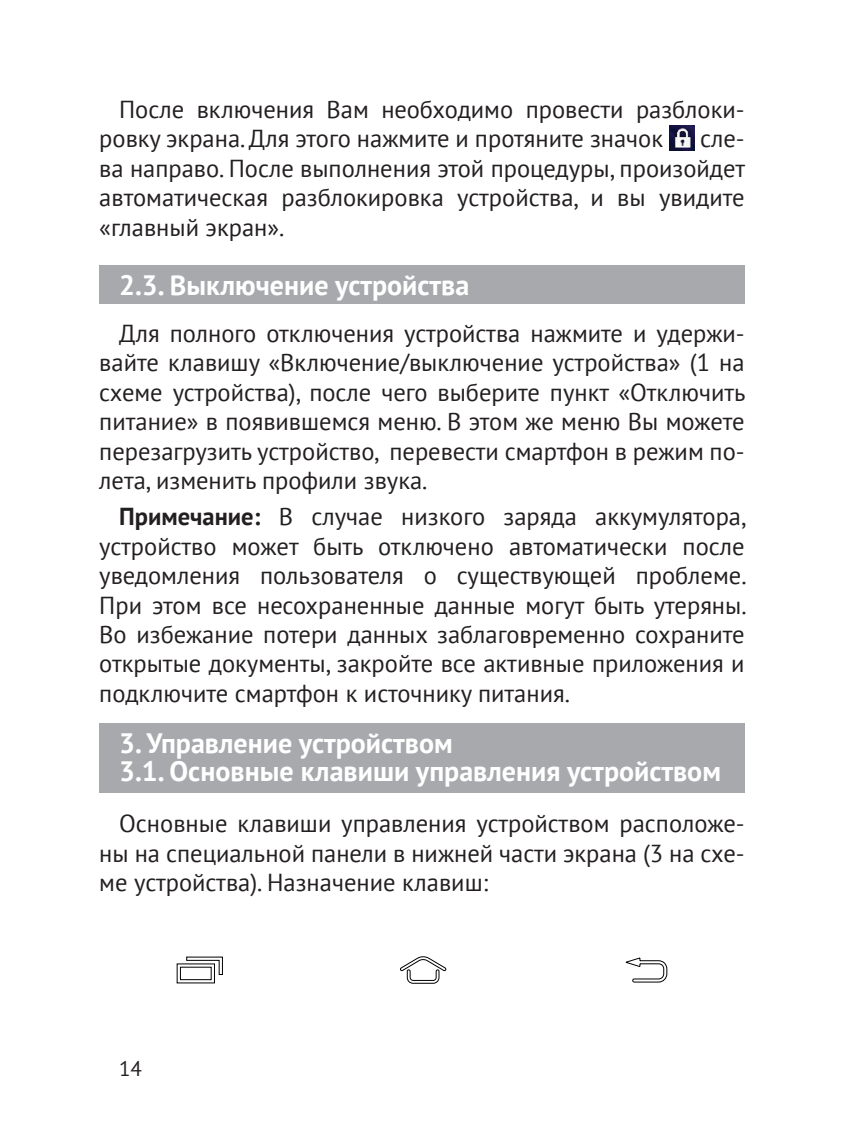
<style>
.page{position:relative;width:844px;height:1141px;background:#fff}
.page>*{position:absolute;margin:0;border:0;box-sizing:border-box;transform-origin:0 0}
.t1{font:700 28px/28px "PT Sans";color:#fff}
.t2{font:24.5px/29.4px "PT Sans";color:#231f20;text-align:justify}
.t3{font:21px "PT Sans";color:#231f20}
.s1{font-weight:700}
</style>
<div class="page">
<img style="left:669px;top:125px;width:24px;height:26px">
<div style="left:99px;top:265px;width:645px;height:39px;background:#a8a9ad"></div>
<div style="left:99px;top:723px;width:645px;height:69px;background:#a8a9ad"></div>
<svg style="left:176px;top:956px;width:47px;height:28px"></svg>
<svg style="left:400px;top:956px;width:47px;height:28px"></svg>
<svg style="left:625px;top:957px;width:42px;height:26px"></svg>
<p class="t2" style="left:99px;top:94px;width:646px;text-indent:20px">После включения Вам необходимо провести разблоки&shy;ровку экрана. Для этого нажмите и протяните значок</p>
<p class="t2" style="left:99px;top:124px;width:647px;text-indent:600px">сле&shy;ва направо. После выполнения этой процедуры, произойдет автоматическая разблокировка устройства, и вы увидите «главный экран».</p>
<p class="t1" style="left:119px;top:271px;width:351px">2.3. Выключение устройства</p>
<p class="t2" style="left:99px;top:318px;width:647px;text-indent:20px">Для полного отключения устройства нажмите и удержи&shy;вайте клавишу «Включение/выключение устройства» (1 на схеме устройства), после чего выберите пункт «Отключить питание» в появившемся меню. В этом же меню Вы можете перезагрузить устройство, перевести смартфон в режим по&shy;лета, изменить профили звука.</p>
<p class="t2" style="left:99px;top:501px;width:648px;text-indent:20px"><span class="s1">Примечание:</span> В случае низкого заряда аккумулятора, устройство может быть отключено автоматически после уведомления пользователя о существующей проблеме.<br>При этом все несохраненные данные могут быть утеряны.<br>Во избежание потери данных заблаговременно сохраните открытые документы, закройте все активные приложения и подключите смартфон к источнику питания.</p>
<p class="t1" style="left:119px;top:729px;width:603px">3. Управление устройством<br>3.1. Основные клавиши управления устройством</p>
<p class="t2" style="left:99px;top:809px;width:646px;text-indent:20px">Основные клавиши управления устройством расположе&shy;ны на специальной панели в нижней части экрана (3 на схе&shy;ме устройства). Назначение клавиш:</p>
<p class="t3" style="left:119px;top:1055px;width:24px">14</p>
</div>
